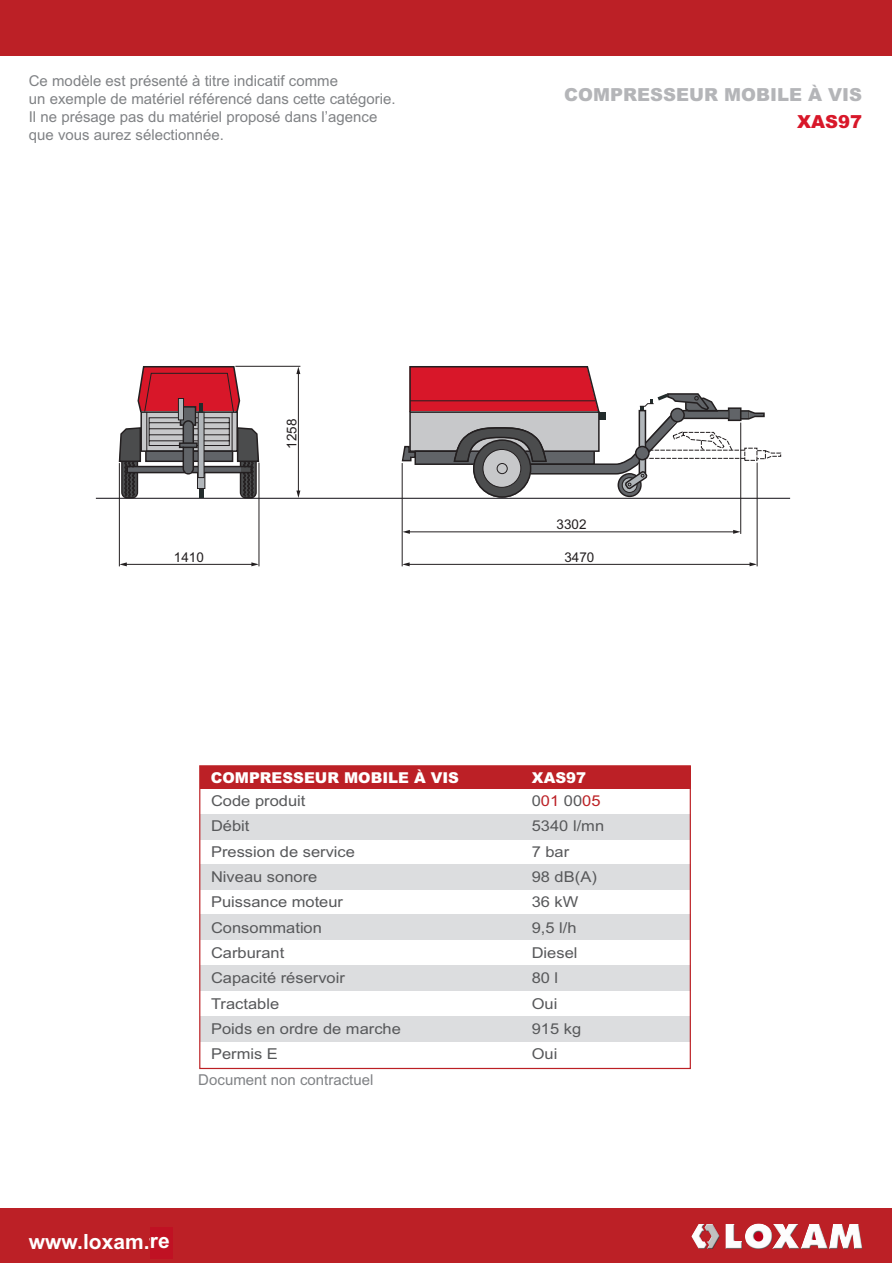
<style>
.page{position:relative;width:893px;height:1263px;background:#fff}
.page>*{position:absolute;margin:0;border:0;box-sizing:border-box;transform-origin:0 0}
.t1{font:700 21px "Arial";color:#fff}
.t2{font:900 18px "Arial";color:#b4b5b8}
.t3{font:900 18px "Arial";color:#d81729}
.t4{font:15px "Arial";color:#57585a;scale:1.1 1}
.t5{font:15px/18px "Arial";color:#808285}
.t6{font:900 15px "Arial";color:#fff}
.t7{font:13.5px "Arial";color:#231f20}
.s1{color:#bc2026}
.s2{color:#bc2024}
</style>
<div class="page">
<div style="left:0;top:1208px;width:892px;height:55px;background:#bc2026"></div>
<div style="left:0;top:0;width:892px;height:55px;background:#bc2026"></div>
<div style="left:200px;top:766px;width:490px;height:22px;background:#bc2026"></div>
<img style="left:691px;top:1223px;width:171px;height:26px">
<hr style="left:96px;top:498px;width:694px;height:1px;background:#0f0c12">
<svg style="left:118px;top:365px;width:142px;height:134px"></svg>
<svg style="left:401px;top:366px;width:380px;height:132px"></svg>
<div style="left:670px;top:408px;width:15px;height:14px;border:2px solid #231f20;border-radius:50%"></div>
<hr style="left:125px;top:564px;width:128px;height:1px;background:#231f20">
<svg style="left:251px;top:562px;width:8px;height:4px"></svg>
<svg style="left:120px;top:562px;width:7px;height:4px"></svg>
<hr style="left:119px;top:463px;width:1px;height:103px;background:#231f20">
<hr style="left:259px;top:463px;width:1px;height:103px;background:#231f20">
<hr style="left:408px;top:564px;width:343px;height:1px;background:#231f20">
<svg style="left:749px;top:562px;width:8px;height:4px"></svg>
<svg style="left:403px;top:562px;width:7px;height:4px"></svg>
<hr style="left:402px;top:463px;width:1px;height:103px;background:#231f20">
<hr style="left:757px;top:463px;width:1px;height:103px;background:#231f20">
<hr style="left:409px;top:531px;width:325px;height:1px;background:#231f20">
<svg style="left:733px;top:530px;width:7px;height:4px"></svg>
<svg style="left:402px;top:530px;width:8px;height:4px"></svg>
<hr style="left:740px;top:423px;width:1px;height:111px;background:#231f20">
<hr style="left:235px;top:366px;width:65px;height:1px;background:#231f20">
<hr style="left:298px;top:373px;width:1px;height:119px;background:#231f20">
<svg style="left:296px;top:367px;width:4px;height:7px"></svg>
<svg style="left:296px;top:490px;width:4px;height:8px"></svg>
<div style="left:200px;top:814px;width:490px;height:25px;background:#dcdddf"></div>
<div style="left:200px;top:864px;width:490px;height:26px;background:#dcdddf"></div>
<div style="left:200px;top:915px;width:490px;height:25px;background:#dcdddf"></div>
<div style="left:200px;top:966px;width:490px;height:25px;background:#dcdddf"></div>
<div style="left:200px;top:1016px;width:490px;height:26px;background:#dcdddf"></div>
<div style="left:199px;top:765px;width:492px;height:304px;border:1px solid #bc2024"></div>
<div style="left:150px;top:1227px;width:23px;height:31px;background:#c01123"></div>
<p class="t5" style="left:29px;top:72px;width:368px">Ce modèle est présenté à titre indicatif comme<br>un exemple de matériel référencé dans cette catégorie.<br>Il ne présage pas du matériel proposé dans l’agence que vous aurez sélectionnée.</p>
<p class="t7" style="left:283px;top:449px;width:32px;rotate:-90deg">1258</p>
<p class="t2" style="left:564px;top:82px;width:299px">COMPRESSEUR MOBILE À VIS</p>
<p class="t3" style="left:797px;top:109px;width:67px">XAS97</p>
<p class="t7" style="left:556px;top:516px;width:32px">3302</p>
<p class="t7" style="left:174px;top:548px;width:32px">1410</p>
<p class="t7" style="left:564px;top:548px;width:32px">3470</p>
<p class="t6" style="left:211px;top:766px;width:250px">COMPRESSEUR MOBILE À VIS</p>
<p class="t6" style="left:532px;top:766px;width:56px">XAS97</p>
<p class="t4" style="left:211px;top:791px;width:87px">Code produit</p>
<p class="t4" style="left:532px;top:791px;width:64px">0<span class="s1">01</span> 00<span class="s2">05</span></p>
<p class="t4" style="left:211px;top:816px;width:37px">Débit</p>
<p class="t4" style="left:532px;top:816px;width:67px">5340 l/mn</p>
<p class="t4" style="left:211px;top:842px;width:132px">Pression de service</p>
<p class="t4" style="left:532px;top:842px;width:36px">7 bar</p>
<p class="t4" style="left:211px;top:867px;width:98px">Niveau sonore</p>
<p class="t4" style="left:532px;top:867px;width:61px">98 dB(A)</p>
<p class="t4" style="left:211px;top:892px;width:122px">Puissance moteur</p>
<p class="t4" style="left:532px;top:892px;width:44px">36 kW</p>
<p class="t4" style="left:211px;top:918px;width:102px">Consommation</p>
<p class="t4" style="left:532px;top:918px;width:42px">9,5 l/h</p>
<p class="t4" style="left:211px;top:943px;width:68px">Carburant</p>
<p class="t4" style="left:532px;top:943px;width:43px">Diesel</p>
<p class="t4" style="left:211px;top:968px;width:123px">Capacité réservoir</p>
<p class="t4" style="left:532px;top:968px;width:26px">80 l</p>
<p class="t4" style="left:211px;top:993px;width:63px">Tractable</p>
<p class="t4" style="left:532px;top:993px;width:25px">Oui</p>
<p class="t4" style="left:211px;top:1019px;width:174px">Poids en ordre de marche</p>
<p class="t4" style="left:532px;top:1019px;width:47px">915 kg</p>
<p class="t4" style="left:211px;top:1044px;width:62px">Permis E</p>
<p class="t4" style="left:532px;top:1044px;width:25px">Oui</p>
<p class="t5" style="left:198px;top:1070px;width:177px">Document non contractuel</p>
<h1 class="t1" style="left:29px;top:1227px;width:142px">www.loxam.frre</h1>
</div>
